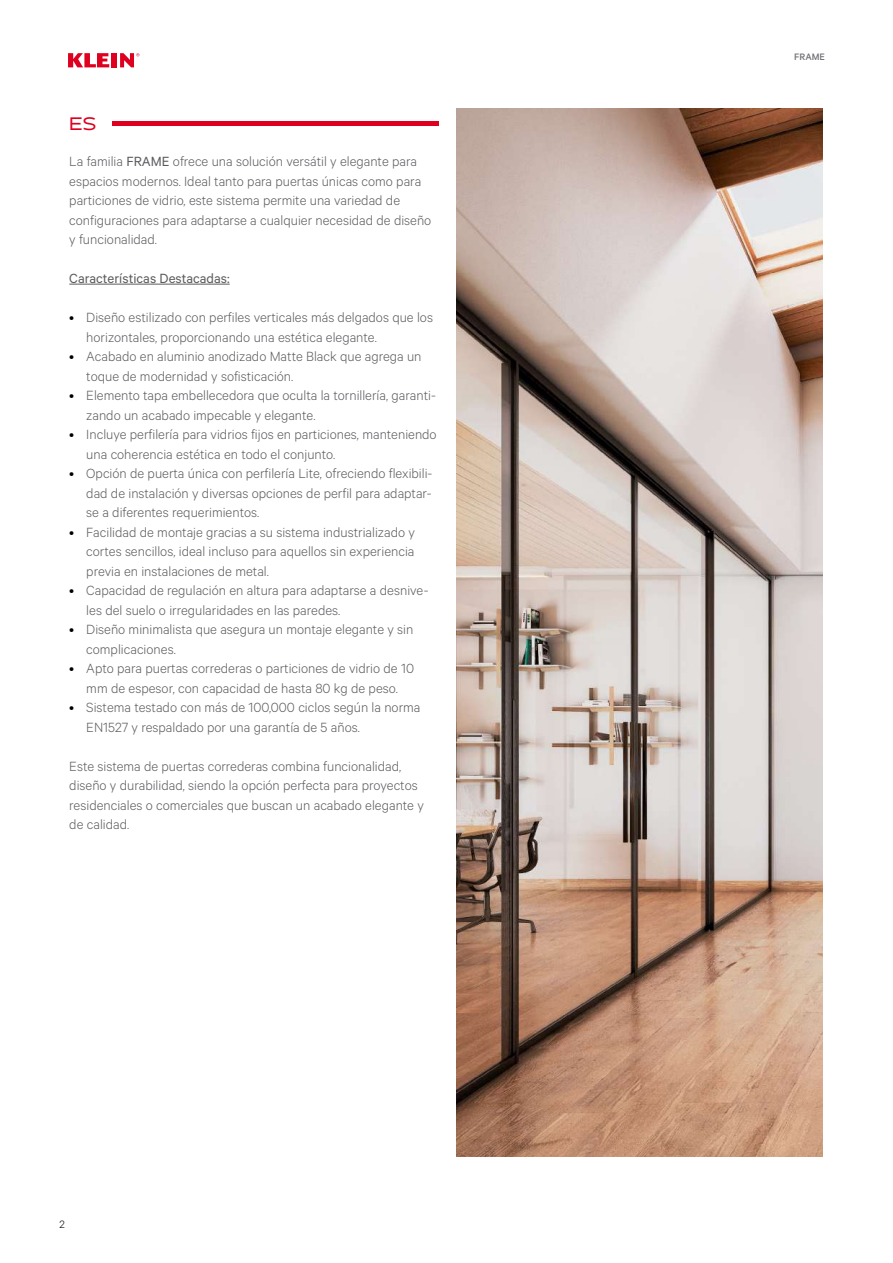
<style>
.page{position:relative;width:893px;height:1263px;background:#fff}
.page>*{position:absolute;margin:0;border:0;box-sizing:border-box;transform-origin:0 0}
.t1{font:expanded 21px "Cedra 4 F";color:#df0020}
.t2{font:300 15px/19.5px "Calibre";color:#5b5b5f}
.t3{font:15px "Calibre";color:#5b5b5f}
.t4{font:300 12px "Calibre";color:#000}
.t5{font:500 10.5px "Calibre";color:#727277}
.s1{font-weight:400}
.s2{color:#000}
</style>
<div class="page">
<svg style="left:68px;top:53px;width:41px;height:14px"></svg>
<div style="left:111px;top:53px;width:6px;height:14px;background:#df0020"></div>
<svg style="left:120px;top:53px;width:19px;height:14px"></svg>
<img style="left:456px;top:108px;width:367px;height:1049px">
<hr style="left:96px;top:121px;width:343px;height:4px;background:#df0020">
<hr style="left:69px;top:284px;width:161px;height:1px;background:#5b5b5f">
<div style="left:69px;top:115px;width:42px;height:17px;background:#fff"></div>
<h1 class="t1" style="left:69px;top:112px;width:29px">ES</h1>
<p class="t2" style="left:69px;top:151px;width:364px">La familia <span class="s1">FRAME</span> ofrece una solución versátil y elegante para espacios modernos. Ideal tanto para puertas únicas como para particiones de vidrio, este sistema permite una variedad de configuraciones para adaptarse a cualquier necesidad de diseño y funcionalidad.</p>
<p class="t3" style="left:69px;top:270px;width:162px">Características Destacadas:</p>
<p class="t2" style="left:86px;top:307px;width:348px;text-indent:-17px"><span class="s2">•</span> Diseño estilizado con perfiles verticales más delgados que los horizontales, proporcionando una estética elegante.</p>
<p class="t2" style="left:86px;top:346px;width:337px;text-indent:-17px"><span class="s2">•</span> Acabado en aluminio anodizado Matte Black que agrega un toque de modernidad y sofisticación.</p>
<p class="t2" style="left:86px;top:385px;width:351px;text-indent:-17px"><span class="s2">•</span> Elemento tapa embellecedora que oculta la tornillería, garanti&shy;zando un acabado impecable y elegante.</p>
<p class="t2" style="left:86px;top:424px;width:352px;text-indent:-17px"><span class="s2">•</span> Incluye perfilería para vidrios fijos en particiones, manteniendo una coherencia estética en todo el conjunto.</p>
<p class="t2" style="left:86px;top:463px;width:348px;text-align:justify;text-indent:-17px"><span class="s2">•</span> Opción de puerta única con perfilería Lite, ofreciendo flexibili&shy;dad de instalación y diversas opciones de perfil para adaptar&shy;se a diferentes requerimientos.</p>
<p class="t2" style="left:86px;top:521px;width:330px;text-align:justify;text-indent:-17px"><span class="s2">•</span> Facilidad de montaje gracias a su sistema industrializado y cortes sencillos, ideal incluso para aquellos sin experiencia previa en instalaciones de metal.</p>
<p class="t2" style="left:86px;top:580px;width:344px;text-indent:-17px"><span class="s2">•</span> Capacidad de regulación en altura para adaptarse a desnive&shy;les del suelo o irregularidades en las paredes.</p>
<p class="t2" style="left:86px;top:619px;width:329px;text-indent:-17px"><span class="s2">•</span> Diseño minimalista que asegura un montaje elegante y sin complicaciones.</p>
<p class="t2" style="left:69px;top:658px;width:346px;text-align:center"><span class="s2">•</span> Apto para puertas correderas o particiones de vidrio de 10 mm de espesor, con capacidad de hasta 80 kg de peso.</p>
<p class="t2" style="left:86px;top:697px;width:336px;text-indent:-17px"><span class="s2">•</span> Sistema testado con más de 100,000 ciclos según la norma<br>EN1527 y respaldado por una garantía de 5 años.</p>
<p class="t2" style="left:69px;top:755px;width:356px">Este sistema de puertas correderas combina funcionalidad, diseño y durabilidad, siendo la opción perfecta para proyectos residenciales o comerciales que buscan un acabado elegante y de calidad.</p>
<p class="t4" style="left:60px;top:1217px;width:7px">2</p>
<p class="t5" style="left:794px;top:51px;width:32px">FRAME</p>
</div>
